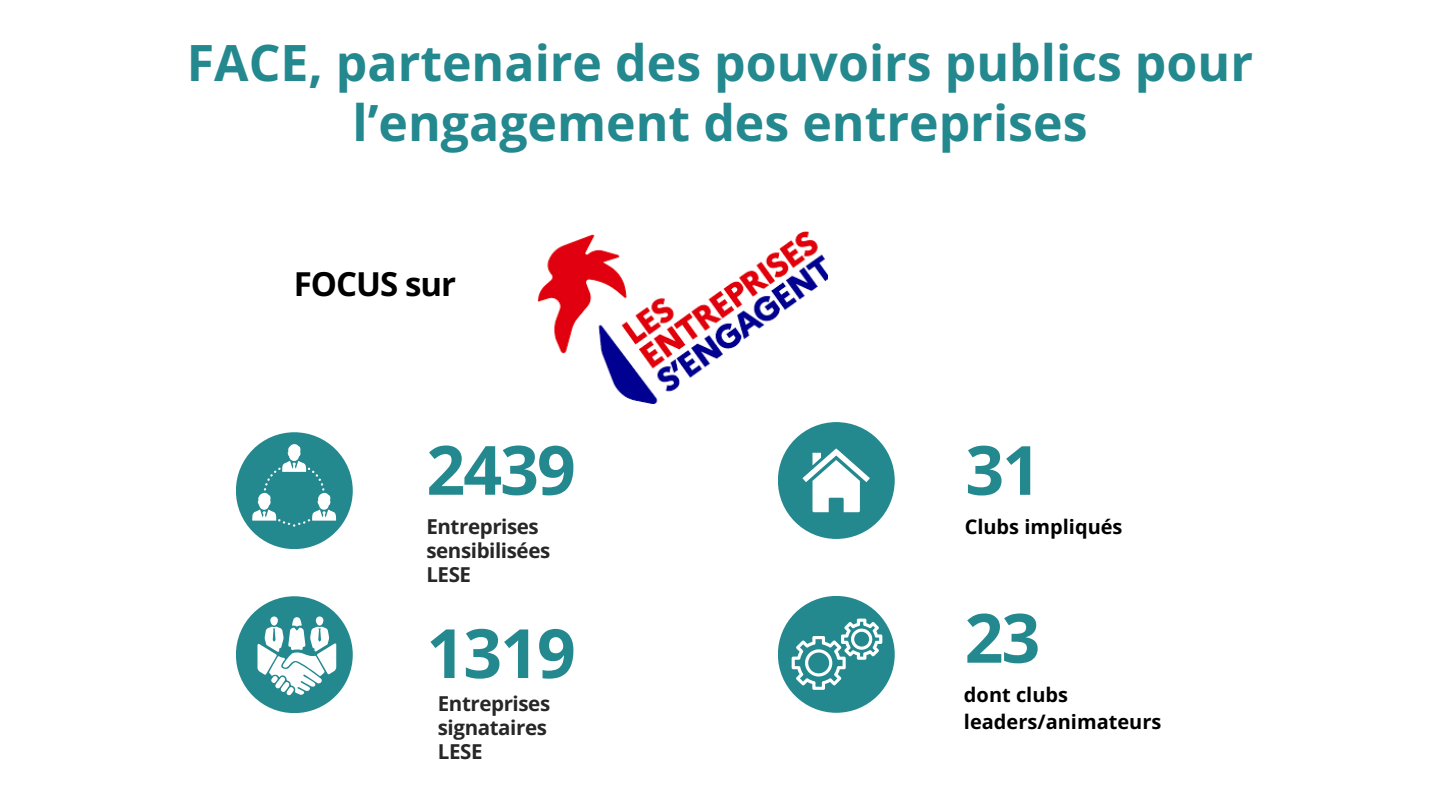
<style>
.page{position:relative;width:1440px;height:810px;background:#fff}
.page>*{position:absolute;margin:0;border:0;box-sizing:border-box;transform-origin:0 0}
.t1{font:700 68px "Open Sans";letter-spacing:-.03em;color:#24888f}
.t2{font:700 50px/60px "Open Sans";color:#24888f;text-align:center}
.t3{font:700 33px "Open Sans";letter-spacing:-.03em;color:#000}
.t4{font:700 20.5px/24px "Open Sans";letter-spacing:-.02em;color:#272727}
.t5{font:700 20px/27.8px "Open Sans";color:#000}
</style>
<div class="page">
<img style="left:537px;top:231px;width:291px;height:173px">
<div style="left:778px;top:422px;width:117px;height:117px;background:#24888f;border-radius:50%"></div>
<svg style="left:802px;top:448px;width:68px;height:64px"></svg>
<div style="left:778px;top:596px;width:117px;height:117px;background:#24888f;border-radius:50%"></div>
<svg style="left:792px;top:619px;width:90px;height:71px"></svg>
<div style="left:236px;top:432px;width:117px;height:117px;background:#24888f;border-radius:50%"></div>
<div style="left:236px;top:596px;width:117px;height:117px;background:#24888f;border-radius:50%"></div>
<svg style="left:252px;top:444px;width:84px;height:83px"></svg>
<svg style="left:258px;top:616px;width:78px;height:80px"></svg>
<p class="t2" style="left:187px;top:32px;width:1068px">FACE, partenaire des pouvoirs publics pour l’engagement des entreprises</p>
<p class="t3" style="left:294px;top:261px;width:164px">FOCUS sur</p>
<p class="t1" style="left:426px;top:422px;width:151px">2439</p>
<p class="t4" style="left:426px;top:514px;width:125px">Entreprises sensibilisées</p>
<p class="t4" style="left:426px;top:562px;width:46px">LESE</p>
<p class="t1" style="left:426px;top:605px;width:151px">1319</p>
<p class="t4" style="left:438px;top:691px;width:114px">Entreprises signataires</p>
<p class="t4" style="left:438px;top:739px;width:46px">LESE</p>
<p class="t1" style="left:965px;top:422px;width:77px">31</p>
<p class="t5" style="left:965px;top:512px;width:159px">Clubs impliqués</p>
<p class="t1" style="left:965px;top:590px;width:77px">23</p>
<p class="t5" style="left:964px;top:680px;width:199px">dont clubs leaders/animateurs</p>
</div>
